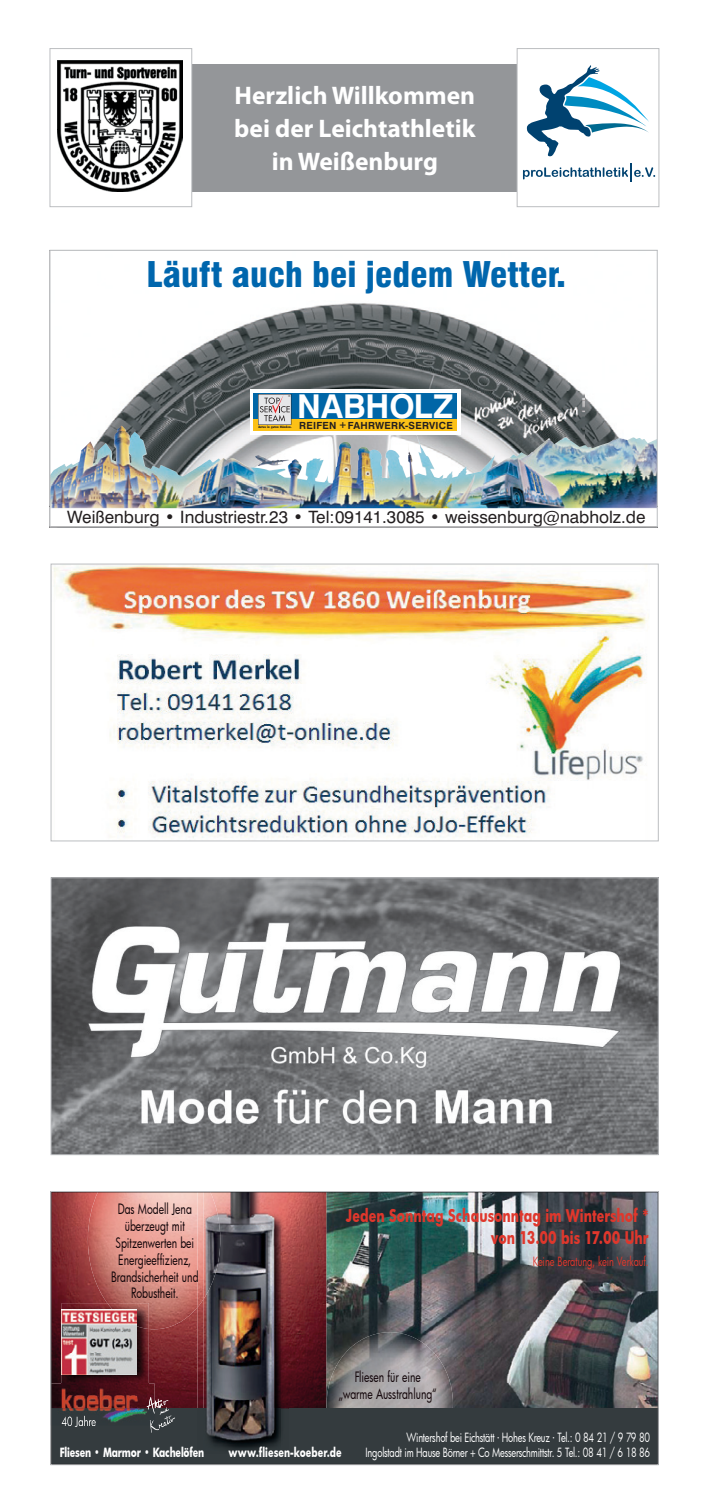
<style>
.page{position:relative;width:716px;height:1489px;background:#fff}
.page>*{position:absolute;margin:0;border:0;box-sizing:border-box;transform-origin:0 0}
.t1{font:900 condensed 34.5px "Swiss 721 BT";color:#0066ad}
.t2{font:700 32.75px "Swiss 721 BT";color:#fff}
.t3{font:700 25.5px/33px "Myriad Pro";color:#fff;text-align:center}
.t4{font:17px "Swiss 721 BT";color:#231f20}
.t5{font:700 17px/21.8px "Futura";color:#e0372c;text-align:right;scale:.74 1}
.t6{font:14px/16.8px "Futura";color:#110408;text-align:center;scale:.74 1}
.t7{font:12.5px/15px "Futura";letter-spacing:-.025em;color:#fff;text-align:right;scale:.74 1}
.t8{font:700 12.5px "Futura";letter-spacing:-.015em;color:#fff;scale:.74 1}
.t9{font:12.5px "Futura";letter-spacing:-.005em;color:#e0372c;scale:.74 1}
.t10{font:700 9.75px "Swiss 721 BT";letter-spacing:.025em;color:#231f20}
.t11{font:900 condensed 3.25px "Futura BT";letter-spacing:.05em;color:#231f20}
.t12{font:2.75px "Avant Garde IT Cby BT";color:#231f20}
</style>
<div class="page">
<div style="left:50px;top:64px;width:609px;height:127px;background:#949699"></div>
<img style="left:53px;top:1193px;width:603px;height:215px">
<img style="left:327px;top:1331px;width:126px;height:77px">
<img style="left:88px;top:1193px;width:109px;height:136px">
<div style="left:51px;top:1408px;width:607px;height:56px;background:#343b3e"></div>
<img style="left:62px;top:1302px;width:87px;height:81px">
<img style="left:107px;top:1302px;width:42px;height:26px">
<img style="left:62px;top:1309px;width:74px;height:64px">
<img style="left:204px;top:1193px;width:85px;height:258px">
<img style="left:197px;top:1307px;width:7px;height:101px">
<img style="left:197px;top:1193px;width:7px;height:114px">
<img style="left:204px;top:1193px;width:16px;height:105px">
<img style="left:204px;top:1408px;width:76px;height:42px">
<img style="left:53px;top:1383px;width:102px;height:41px">
<svg style="left:147px;top:1396px;width:28px;height:36px"></svg>
<img style="left:147px;top:1396px;width:8px;height:17px">
<img style="left:62px;top:1415px;width:34px;height:10px">
<div style="left:50px;top:1191px;width:608px;height:273px;border:1px solid #bcbec1"></div>
<img style="left:53px;top:879px;width:603px;height:273px">
<div style="left:51px;top:877px;width:607px;height:277px;border:1px solid #bcbec1"></div>
<img style="left:53px;top:565px;width:596px;height:273px">
<div style="left:51px;top:563px;width:607px;height:278px;border:1px solid #bcbec1"></div>
<svg style="left:52px;top:303px;width:603px;height:206px"></svg>
<img style="left:52px;top:425px;width:603px;height:83px">
<img style="left:474px;top:392px;width:110px;height:48px">
<div style="left:250px;top:389px;width:210px;height:45px;background:#fff"></div>
<div style="left:254px;top:392px;width:203px;height:27px;background:#0066a7"></div>
<div style="left:254px;top:419px;width:203px;height:12px;background:#fcc116"></div>
<svg style="left:258px;top:394px;width:34px;height:31px"></svg>
<div style="left:50px;top:250px;width:607px;height:277px;border:1px solid #bcbec1"></div>
<div style="left:50px;top:49px;width:142px;height:158px;background:#fff"></div>
<div style="left:50px;top:48px;width:142px;height:159px;border:1px solid #bcbec1"></div>
<div style="left:517px;top:49px;width:142px;height:158px;background:#fff"></div>
<svg style="left:523px;top:164px;width:132px;height:18px"></svg>
<svg style="left:527px;top:65px;width:122px;height:92px"></svg>
<hr style="left:517px;top:58px;width:142px;height:1px;background:#231f20">
<hr style="left:517px;top:327px;width:142px;height:1px;background:#231f20">
<div style="left:517px;top:48px;width:142px;height:159px;border:1px solid #bcbec1"></div>
<img style="left:58px;top:60px;width:124px;height:131px">
<h3 class="t3" style="left:234px;top:78px;width:243px">Herzlich Willkommen bei der Leichtathletik in Weißenburg</h3>
<h1 class="t1" style="left:147px;top:254px;width:421px">Läuft auch bei jedem Wetter.</h1>
<p class="t12" style="left:288px;top:395px;width:4px">®</p>
<h2 class="t2" style="left:297px;top:386px;width:157px">NABHOLZ</h2>
<p class="t10" style="left:299px;top:419px;width:155px">REIFEN +FAHRWERK-SERVICE</p>
<p class="t11" style="left:258px;top:425px;width:35px">Autos in guten Händen.</p>
<p class="t4" style="left:67px;top:506px;width:580px">Weißenburg • Industriestr. 23 • Tel: 09141.3085 • weissenburg@nabholz.de</p>
<p class="t6" style="left:111px;top:1200px;width:120px">Das Modell Jena überzeugt mit<br>Spitzenwerten bei<br>Energieeffizienz,<br>Brandsicherheit und<br>Robustheit.</p>
<p class="t5" style="left:346px;top:1204px;width:410px">Jeden Sonntag Schausonntag im Wintershof * von 13.00 bis 17.00 Uhr</p>
<p class="t9" style="left:533px;top:1252px;width:158px">Keine Beratung, kein Verkauf.</p>
<p class="t6" style="left:339px;top:1367px;width:134px">Fliesen für eine „warme Ausstrahlung“</p>
<p class="t8" style="left:60px;top:1442px;width:197px">Fliesen • Marmor • Kachelöfen</p>
<p class="t8" style="left:229px;top:1443px;width:154px">www.fliesen-koeber.de</p>
<p class="t7" style="left:366px;top:1429px;width:386px">Wintershof bei Eichstätt ∙ Hohes Kreuz ∙ Tel.: 0 84 21 / 9 79 80<br>Ingolstadt im Hause Börner + Co Messerschmittstr. 5 Tel.: 08 41 / 6 18 86</p>
</div>
